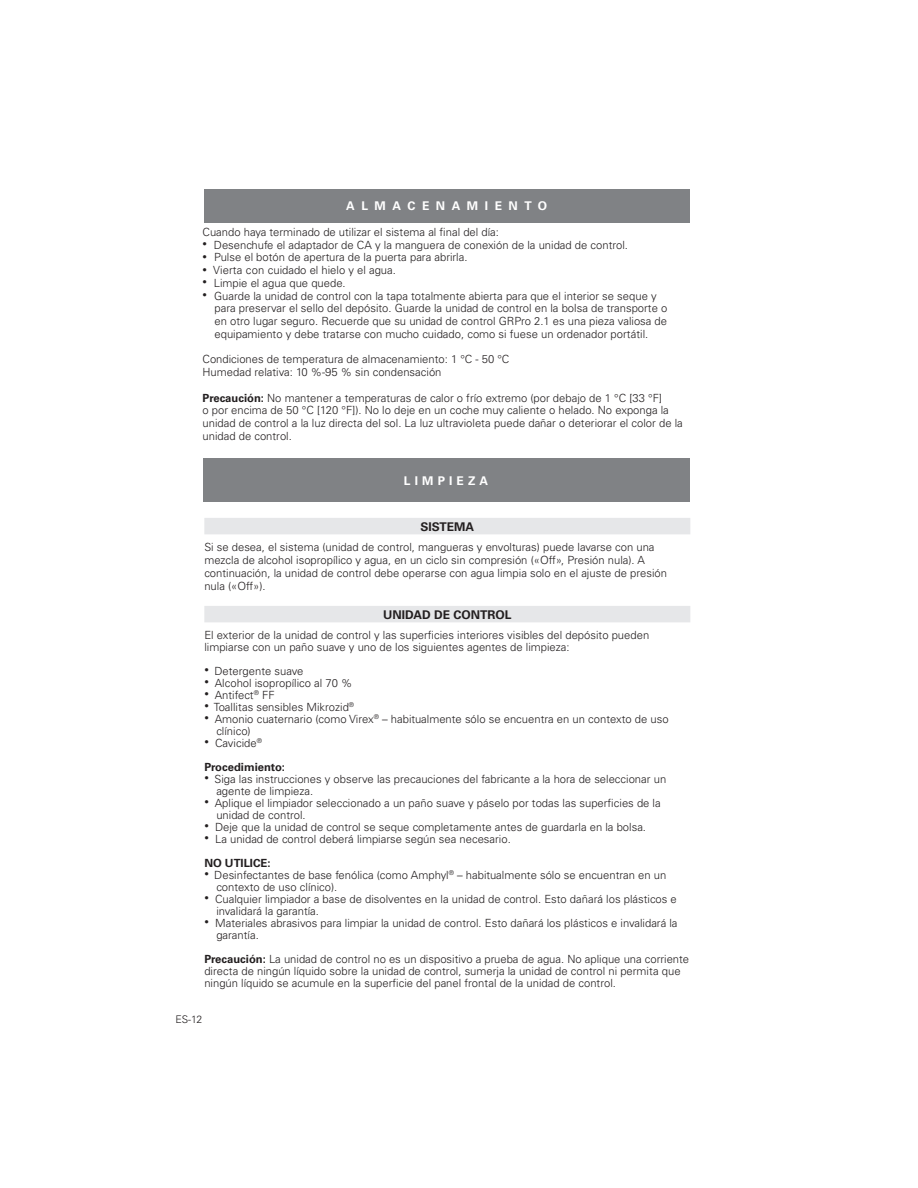
<style>
.page{position:relative;width:918px;height:1188px;background:#fff}
.page>*{position:absolute;margin:0;border:0;box-sizing:border-box;transform-origin:0 0}
.Subhead__all_caps{font:700 12px "Univers LT Std";color:#231f20}
.Page_header{font:700 12px "Univers LT Std";letter-spacing:.545em;color:#fff}
.Page_header-2{font:700 12px "Univers LT Std";letter-spacing:.345em;color:#fff}
.bullets{font:300 11.25px/12px "Univers LT Std";color:#231f20}
.Text{font:300 11.25px/12.8px "Univers LT Std";color:#231f20}
.Text-2{font:700 11.25px "Univers LT Std";color:#231f20}
.t1{font:300 10.5px "Univers LT Std";color:#231f20}
.s1{font-size:9px}
.s2{font-weight:700}
</style>
<div class="page">
<div style="left:204px;top:518px;width:486px;height:16px;background:#e6e7e9"></div>
<div style="left:204px;top:606px;width:486px;height:16px;background:#e6e7e9"></div>
<div style="left:203px;top:458px;width:486px;height:44px;background:#808285"></div>
<div style="left:204px;top:189px;width:486px;height:34px;background:#808285"></div>
<p class="Page_header" style="left:346px;top:199px;width:202px">ALMACENAMIENTO</p>
<p class="Text" style="left:202px;top:226px;width:298px">Cuando haya terminado de utilizar el sistema al final del día:</p>
<p class="bullets" style="left:202px;top:239px;width:427px"><span class="s1">•</span> Desenchufe el adaptador de CA y la manguera de conexión de la unidad de control.</p>
<p class="bullets" style="left:202px;top:251px;width:267px"><span class="s1">•</span> Pulse el botón de apertura de la puerta para abrirla.</p>
<p class="bullets" style="left:202px;top:264px;width:195px"><span class="s1">•</span> Vierta con cuidado el hielo y el agua.</p>
<p class="bullets" style="left:202px;top:277px;width:145px"><span class="s1">•</span> Limpie el agua que quede.</p>
<p class="bullets" style="left:214px;top:289px;width:454px;line-height:12.8px;text-indent:-12px"><span class="s1">•</span> Guarde la unidad de control con la tapa totalmente abierta para que el interior se seque y para preservar el sello del depósito. Guarde la unidad de control en la bolsa de transporte o en otro lugar seguro. Recuerde que su unidad de control GRPro 2.1 es una pieza valiosa de equipamiento y debe tratarse con mucho cuidado, como si fuese un ordenador portátil.</p>
<p class="Text" style="left:202px;top:353px;width:308px">Condiciones de temperatura de almacenamiento: 1 °C - 50 °C</p>
<p class="Text" style="left:202px;top:366px;width:241px">Humedad relativa: 10 %-95 % sin condensación</p>
<p class="Text" style="left:202px;top:391px;width:482px"><span class="s2">Precaución:</span> No mantener a temperaturas de calor o frío extremo (por debajo de 1 °C [33 °F]<br>o por encima de 50 °C [120 °F]). No lo deje en un coche muy caliente o helado. No exponga la unidad de control a la luz directa del sol. La luz ultravioleta puede dañar o deteriorar el color de la unidad de control.</p>
<p class="Page_header-2" style="left:404px;top:473px;width:86px">LIMPIEZA</p>
<p class="Subhead__all_caps" style="left:420px;top:519px;width:55px">SISTEMA</p>
<p class="Text" style="left:204px;top:541px;width:464px">Si se desea, el sistema (unidad de control, mangueras y envolturas) puede lavarse con una mezcla de alcohol isopropílico y agua, en un ciclo sin compresión («Off», Presión nula). A continuación, la unidad de control debe operarse con agua limpia solo en el ajuste de presión nula («Off»).</p>
<p class="Subhead__all_caps" style="left:383px;top:607px;width:130px">UNIDAD DE CONTROL</p>
<p class="Text" style="left:204px;top:629px;width:446px;line-height:12px">El exterior de la unidad de control y las superficies interiores visibles del depósito pueden limpiarse con un paño suave y uno de los siguientes agentes de limpieza:</p>
<p class="bullets" style="left:204px;top:665px;width:101px"><span class="s1">•</span> Detergente suave</p>
<p class="bullets" style="left:204px;top:677px;width:150px"><span class="s1">•</span> Alcohol isopropílico al 70 %</p>
<p class="bullets" style="left:204px;top:689px;width:72px"><span class="s1">•</span> Antifect<sup>®</sup> FF</p>
<p class="bullets" style="left:204px;top:701px;width:151px"><span class="s1">•</span> Toallitas sensibles Mikrozid<sup>®</sup></p>
<p class="bullets" style="left:216px;top:713px;width:454px;text-indent:-12px"><span class="s1">•</span> Amonio cuaternario (como Virex<sup>®</sup> – habitualmente sólo se encuentra en un contexto de uso clínico)</p>
<p class="bullets" style="left:204px;top:737px;width:59px"><span class="s1">•</span> Cavicide<sup>®</sup></p>
<p class="Text-2" style="left:204px;top:760px;width:82px">Procedimiento:</p>
<p class="bullets" style="left:216px;top:773px;width:451px;text-indent:-12px"><span class="s1">•</span> Siga las instrucciones y observe las precauciones del fabricante a la hora de seleccionar un agente de limpieza.</p>
<p class="bullets" style="left:216px;top:797px;width:446px;text-indent:-12px"><span class="s1">•</span> Aplique el limpiador seleccionado a un paño suave y páselo por todas las superficies de la unidad de control.</p>
<p class="bullets" style="left:204px;top:821px;width:443px"><span class="s1">•</span> Deje que la unidad de control se seque completamente antes de guardarla en la bolsa.</p>
<p class="bullets" style="left:204px;top:833px;width:308px"><span class="s1">•</span> La unidad de control deberá limpiarse según sea necesario.</p>
<p class="Text-2" style="left:204px;top:856px;width:68px">NO UTILICE:</p>
<p class="bullets" style="left:216px;top:869px;width:452px;text-indent:-12px"><span class="s1">•</span> Desinfectantes de base fenólica (como Amphyl<sup>®</sup> – habitualmente sólo se encuentran en un contexto de uso clínico).</p>
<p class="bullets" style="left:216px;top:893px;width:462px;text-indent:-12px"><span class="s1">•</span> Cualquier limpiador a base de disolventes en la unidad de control. Esto dañará los plásticos e invalidará la garantía.</p>
<p class="bullets" style="left:216px;top:917px;width:463px;text-indent:-12px"><span class="s1">•</span> Materiales abrasivos para limpiar la unidad de control. Esto dañará los plásticos e invalidará la garantía.</p>
<p class="Text" style="left:204px;top:953px;width:486px;line-height:12px"><span class="s2">Precaución:</span> La unidad de control no es un dispositivo a prueba de agua. No aplique una corriente directa de ningún líquido sobre la unidad de control, sumerja la unidad de control ni permita que ningún líquido se acumule en la superficie del panel frontal de la unidad de control.</p>
<p class="t1" style="left:175px;top:1013px;width:28px">ES-12</p>
</div>
